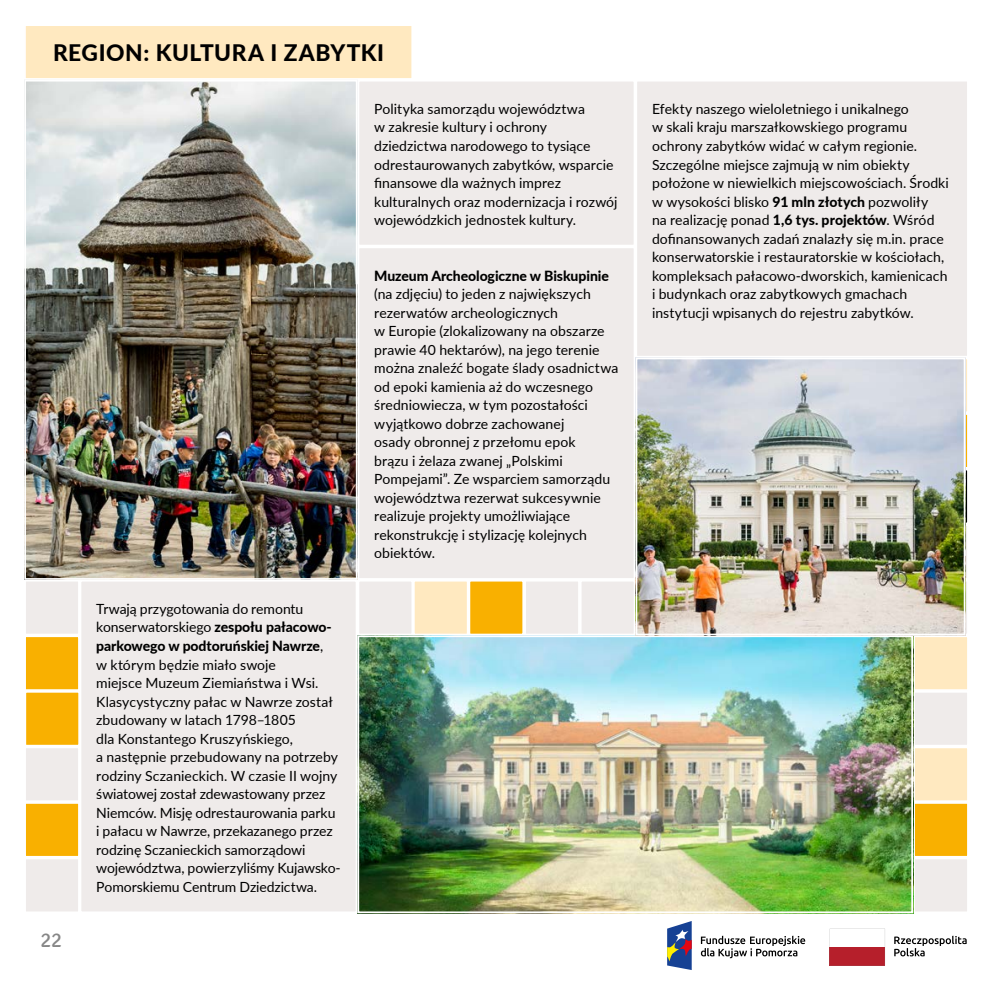
<style>
.page{position:relative;width:993px;height:993px;background:#fff}
.page>*{position:absolute;margin:0;border:0;box-sizing:border-box;transform-origin:0 0}
.t1{font:800 22.75px "Lato";letter-spacing:.025em;color:#000}
.t2{font:20.65px "Signika";color:#878787}
.t3{font:14px/18.6px "Lato";color:#000}
.t4{font:800 14px "Lato";letter-spacing:-.005em;color:#000}
.s1{font-weight:800}
</style>
<div class="page">
<div style="left:24px;top:579px;width:56px;height:56px;background:#efebea;border:2px solid #fff"></div>
<div style="left:24px;top:746px;width:56px;height:55px;background:#efebea;border:2px solid #fff"></div>
<div style="left:24px;top:857px;width:56px;height:55px;background:#efebea;border:2px solid #fff"></div>
<div style="left:690px;top:912px;width:56px;height:56px;background:#fff;border:2px solid #fff"></div>
<div style="left:579px;top:579px;width:56px;height:56px;background:#efebea;border:2px solid #fff"></div>
<div style="left:357px;top:579px;width:56px;height:56px;background:#efebea;border:2px solid #fff"></div>
<div style="left:801px;top:912px;width:56px;height:56px;background:#fff;border:2px solid #fff"></div>
<div style="left:524px;top:579px;width:55px;height:56px;background:#efebea;border:2px solid #fff"></div>
<div style="left:746px;top:912px;width:55px;height:56px;background:#fff;border:2px solid #fff"></div>
<div style="left:912px;top:468px;width:56px;height:56px;border:2px solid #fff"></div>
<div style="left:912px;top:690px;width:56px;height:56px;background:#efebea;border:2px solid #fff"></div>
<svg style="left:965px;top:579px;width:2px;height:56px"></svg>
<svg style="left:965px;top:524px;width:2px;height:55px"></svg>
<div style="left:635px;top:912px;width:55px;height:56px;background:#fff;border:2px solid #fff"></div>
<div style="left:857px;top:912px;width:55px;height:56px;background:#fff;border:2px solid #fff"></div>
<div style="left:912px;top:857px;width:56px;height:55px;background:#efebea;border:2px solid #fff"></div>
<div style="left:24px;top:912px;width:56px;height:56px;border:2px solid #fff;border-radius:12px"></div>
<div style="left:912px;top:746px;width:56px;height:55px;background:#ffe9c0;border:2px solid #fff"></div>
<svg style="left:965px;top:357px;width:2px;height:56px"></svg>
<div style="left:912px;top:635px;width:56px;height:55px;background:#ffe9c0;border:2px solid #fff"></div>
<div style="left:413px;top:579px;width:55px;height:56px;background:#ffe9c0;border:2px solid #fff"></div>
<div style="left:24px;top:690px;width:56px;height:56px;background:#f9b000;border:2px solid #fff"></div>
<div style="left:912px;top:801px;width:56px;height:56px;background:#f9b000;border:2px solid #fff"></div>
<svg style="left:965px;top:413px;width:3px;height:55px"></svg>
<div style="left:24px;top:635px;width:56px;height:55px;background:#f9b000;border:2px solid #fff"></div>
<div style="left:468px;top:579px;width:56px;height:56px;background:#f9b000;border:2px solid #fff"></div>
<div style="left:24px;top:801px;width:56px;height:56px;background:#f9b000;border:2px solid #fff"></div>
<svg style="left:654px;top:918px;width:314px;height:52px"></svg>
<img style="left:27px;top:83px;width:327px;height:493px">
<div style="left:24px;top:80px;width:333px;height:499px;border:2px solid #fff"></div>
<img style="left:360px;top:638px;width:549px;height:271px">
<div style="left:357px;top:635px;width:555px;height:277px;border:2px solid #fff"></div>
<img style="left:638px;top:360px;width:324px;height:272px">
<div style="left:635px;top:357px;width:330px;height:278px;border:2px solid #fff"></div>
<div style="left:24px;top:24px;width:389px;height:56px;background:#ffe9c0;border:2px solid #fff"></div>
<div style="left:358px;top:81px;width:276px;height:164px;background:#efebea"></div>
<div style="left:357px;top:80px;width:278px;height:166px;border:2px solid #fff"></div>
<div style="left:636px;top:81px;width:331px;height:275px;background:#efebea"></div>
<div style="left:635px;top:80px;width:333px;height:277px;border:2px solid #fff"></div>
<div style="left:358px;top:247px;width:276px;height:331px;background:#efebea"></div>
<div style="left:357px;top:246px;width:278px;height:333px;border:2px solid #fff"></div>
<div style="left:80px;top:580px;width:276px;height:332px;background:#efebea"></div>
<div style="left:80px;top:579px;width:277px;height:333px;border:2px solid #fff"></div>
<h1 class="t1" style="left:53px;top:36px;width:332px">REGION: KULTURA I ZABYTKI</h1>
<h2 class="t2" style="left:40px;top:928px;width:23px">22</h2>
<p class="t3" style="left:96px;top:598px;width:246px">Trwają przygotowania do remontu konserwatorskiego <span class="s1">zespołu pałacowo&shy;parkowego w podtoruńskiej Nawrze</span>,<br>w którym będzie miało swoje<br>miejsce Muzeum Ziemiaństwa i Wsi.<br>Klasycystyczny pałac w Nawrze został zbudowany w latach 1798–1805<br>dla Konstantego Kruszyńskiego,<br>a następnie przebudowany na potrzeby rodziny Sczanieckich. W czasie II wojny światowej został zdewastowany przez Niemców. Misję odrestaurowania parku i pałacu w Nawrze, przekazanego przez rodzinę Sczanieckich samorządowi województwa, powierzyliśmy Kujawsko-Pomorskiemu Centrum Dziedzictwa.</p>
<p class="t3" style="left:374px;top:99px;width:245px">Polityka samorządu województwa<br>w zakresie kultury i ochrony dziedzictwa narodowego to tysiące odrestaurowanych zabytków, wsparcie finansowe dla ważnych imprez kulturalnych oraz modernizacja i rozwój wojewódzkich jednostek kultury.</p>
<p class="t3" style="left:651px;top:99px;width:298px">Efekty naszego wieloletniego i unikalnego<br>w skali kraju marszałkowskiego programu ochrony zabytków widać w całym regionie.<br>Szczególne miejsce zajmują w nim obiekty położone w niewielkich miejscowościach. Środki w wysokości blisko <span class="s1">91 mln złotych</span> pozwoliły<br>na realizację ponad <span class="s1">1,6 tys. projektów</span>. Wśród dofinansowanych zadań znalazły się m.in. prace konserwatorskie i restauratorskie w kościołach, kompleksach pałacowo-dworskich, kamienicach i budynkach oraz zabytkowych gmachach instytucji wpisanych do rejestru zabytków.</p>
<p class="t4" style="left:374px;top:265px;width:236px">Muzeum Archeologiczne w Biskupinie</p>
<p class="t3" style="left:374px;top:284px;width:245px">(na zdjęciu) to jeden z największych rezerwatów archeologicznych<br>w Europie (zlokalizowany na obszarze prawie 40 hektarów), na jego terenie można znaleźć bogate ślady osadnictwa od epoki kamienia aż do wczesnego średniowiecza, w tym pozostałości wyjątkowo dobrze zachowanej<br>osady obronnej z przełomu epok<br>brązu i żelaza zwanej „Polskimi Pompejami”. Ze wsparciem samorządu województwa rezerwat sukcesywnie realizuje projekty umożliwiające rekonstrukcję i stylizację kolejnych obiektów.</p>
</div>
